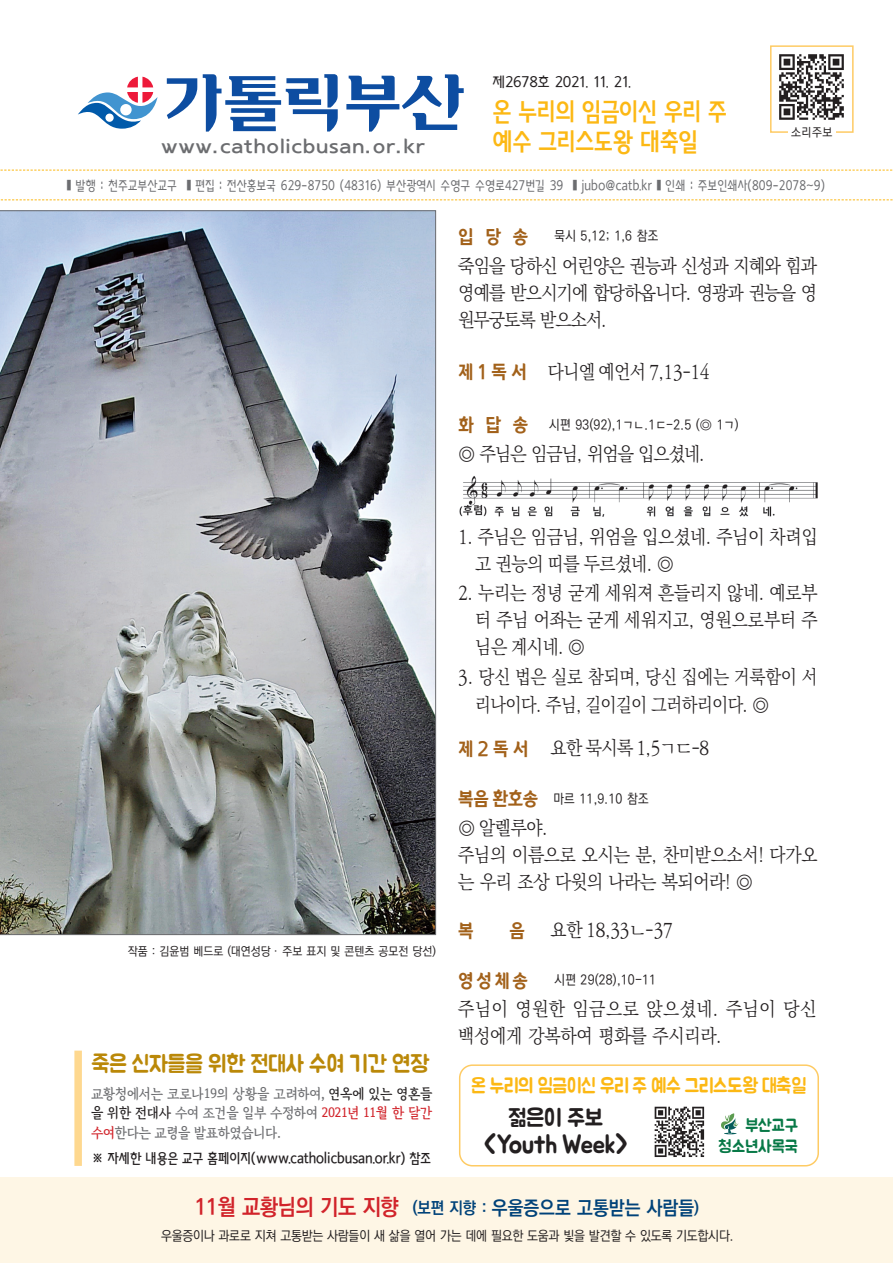
<style>
.page{position:relative;width:893px;height:1263px;background:#fff}
.page>*{position:absolute;margin:0;border:0;box-sizing:border-box;transform-origin:0 0}
.광고위소식-내용{font:26.85px "BMJUA";letter-spacing:-.03em;color:#231f20;scale:.95 1}
.t1{font:25.5px "KBI Zgo B";letter-spacing:-.03em;color:#fcb814;scale:.9 1}
.광고위소식-내용-2{font:23.7px "BMJUA";color:#ba8808;scale:.93 1}
.광고위소식-내용-3{font:23.7px "BMJUA";color:#231f20;scale:.95 1}
.t2{font:700 22.5px "Ko Pub Dotum";letter-spacing:-.02em;color:#d1232a;scale:.93 1}
.t3{font:21px "Yi Sun Shin Dotum B";color:#a2611a;scale:.88 1}
.광고위소식-내용-4{font:20.4px "BMJUA";letter-spacing:-.01em;color:#fcb814;scale:.9 1}
.t4{font:19.5px "Yi Sun Shin Dotum B";letter-spacing:.06em;color:#6c6d70;scale:1.06 1}
.t5{font:700 19.5px "Ko Pub Dotum";color:#004279;scale:.93 1}
.t6{font:300 19.2px/27px "Ko Pub Batang";letter-spacing:-.02em;color:#231f20;scale:.9 1}
.t7{font:300 19.2px/27px "Ko Pub Batang";letter-spacing:.03em;color:#231f20;scale:.9 1}
.t8{font:300 19.2px "Ko Pub Batang";letter-spacing:-.05em;color:#231f20}
.t9{font:300 19.2px "Ko Pub Batang";letter-spacing:-.02em;color:#231f20}
.광고위소식-내용-5{font:17.4px "BMJUA";color:#087947;scale:.95 1}
.t10{font:15px "KBI Zgo R";letter-spacing:-.03em;color:#231f20}
.광고위소식-내용-6{font:14.1px/19.5px "Gyeonggi Batang B";letter-spacing:.005em;color:#6c6d70;text-align:justify;scale:.9 1}
.광고위소식-내용-7{font:14.1px "KBI Zgo M";letter-spacing:-.03em;color:#231f20;scale:.92 1}
.t11{font:13.5px "KBI Zgo R";color:#6c6d70;scale:.35 1}
.t12{font:500 13.5px "Ko Pub Dotum";letter-spacing:-.02em;color:#231f20;scale:.93 1}
.t13{font:500 13.5px "Ko Pub Dotum";letter-spacing:-.02em;color:#231f20;scale:.9 1}
.t14{font:500 13.5px "Ko Pub Dotum";letter-spacing:.02em;color:#231f20;scale:.9 1}
.t15{font:500 12px "Ko Pub Dotum";color:#231f20;scale:.95 1}
.s1{color:#231f20}
.s2{color:#d1232a}
.s3{font-size:16.5px}
</style>
<div class="page">
<img style="left:459px;top:476px;width:359px;height:41px">
<div style="left:770px;top:45px;width:84px;height:88px;border:2px solid #fecb64"></div>
<div style="left:788px;top:124px;width:48px;height:26px;background:#fff"></div>
<svg style="left:167px;top:78px;width:30px;height:41px"></svg>
<svg style="left:346px;top:74px;width:118px;height:58px"></svg>
<svg style="left:203px;top:74px;width:135px;height:58px"></svg>
<svg style="left:78px;top:77px;width:80px;height:52px"></svg>
<img style="left:779px;top:54px;width:65px;height:66px">
<div style="left:0;top:1178px;width:893px;height:85px;background:#fef6e5"></div>
<svg style="left:0;top:169px;width:893px;height:32px"></svg>
<svg style="left:0;top:210px;width:436px;height:725px;background:#989ea4"></svg>
<div style="left:459px;top:1064px;width:360px;height:102px;border:2px solid #fecb64;border-radius:13px"></div>
<img style="left:654px;top:1106px;width:51px;height:51px">
<svg style="left:721px;top:1113px;width:17px;height:21px"></svg>
<div style="left:74px;top:1050px;width:8px;height:116px;background:#fed88f"></div>
<p class="t4" style="left:162px;top:136px;width:250px">www.catholicbusan.or.kr</p>
<p class="t10" style="left:492px;top:70px;width:141px">제2678호 2021. 11. 21.</p>
<p class="t1" style="left:492px;top:92px;width:262px">온 누리의 임금이신 우리 주</p>
<p class="t1" style="left:492px;top:122px;width:230px">예수 그리스도왕 대축일</p>
<p class="t15" style="left:791px;top:127px;width:45px">소리주보</p>
<p class="t11" style="left:67px;top:175px;width:2168px">▒ 발행 : 천주교부산교구 ▒ 편집 : 전산홍보국 629-8750 (48316) 부산광역시 수영구 수영로427번길 39 ▒ jubo@catb.kr ▒ 인쇄 : 주보인쇄사(809-2078~9)</p>
<p class="t3" style="left:458px;top:225px;width:81px">입 당 송</p>
<p class="t13" style="left:554px;top:229px;width:117px">묵시 5,12; 1,6 참조</p>
<p class="t6" style="left:458px;top:254px;width:400px;text-align:justify">죽임을 당하신 어린양은 권능과 신성과 지혜와 힘과 영예를 받으시기에 합당하옵니다. 영광과 권능을 영 원무궁토록 받으소서.</p>
<p class="t3" style="left:458px;top:361px;width:79px">제 1 독 서</p>
<p class="t6" style="left:548px;top:359px;width:182px">다니엘 예언서 7,13-14</p>
<p class="t3" style="left:458px;top:414px;width:81px">화 답 송</p>
<p class="t14" style="left:549px;top:418px;width:212px">시편 93(92),1ㄱㄴ.1ㄷ-2.5 (◎ 1ㄱ)</p>
<p class="t8" style="left:458px;top:444px;width:248px">◎ 주님은 임금님, 위엄을 입으셨네.</p>
<p class="t6" style="left:475px;top:524px;width:382px;text-indent:-17px">1. 주님은 임금님, 위엄을 입으셨네. 주님이 차려입 고 권능의 띠를 두르셨네. ◎</p>
<p class="t6" style="left:475px;top:581px;width:382px;text-align:justify;text-indent:-17px">2. 누리는 정녕 굳게 세워져 흔들리지 않네. 예로부 터 주님 어좌는 굳게 세워지고, 영원으로부터 주 님은 계시네. ◎</p>
<p class="t6" style="left:475px;top:663px;width:382px;line-height:28.5px;text-indent:-17px">3. 당신 법은 실로 참되며, 당신 집에는 거룩함이 서 리나이다. 주님, 길이길이 그러하리이다. ◎</p>
<p class="t3" style="left:458px;top:738px;width:81px">제 2 독 서</p>
<p class="t6" style="left:551px;top:735px;width:178px">요한 묵시록 1,5ㄱㄷ-8</p>
<p class="t3" style="left:458px;top:788px;width:93px">복음 환호송</p>
<p class="t13" style="left:553px;top:792px;width:107px">마르 11,9.10 참조</p>
<p class="t9" style="left:458px;top:818px;width:91px">◎ 알렐루야.</p>
<p class="t6" style="left:458px;top:842px;width:401px">주님의 이름으로 오시는 분, 찬미받으소서! 다가오 는 우리 조상 다윗의 나라는 복되어라! ◎</p>
<p class="t15" style="left:128px;top:945px;width:326px">작품 : 김윤범 베드로 (대연성당 · 주보 표지 및 콘텐츠 공모전 당선)</p>
<p class="광고위소식-내용-2" style="left:91px;top:1051px;width:365px">죽은 신자들을 위한 전대사 수여 기간 연장</p>
<p class="광고위소식-내용-6" style="left:91px;top:1083px;width:381px">교황청에서는 코로나19의 상황을 고려하여, <span class="s1">연옥에 있는 영혼들 을 위한 전대사</span> 수여 조건을 일부 수정하여 <span class="s2">2021년 11월 한 달간 수여</span>한다는 교령을 발표하였습니다.</p>
<p class="광고위소식-내용-7" style="left:91px;top:1148px;width:371px">※ 자세한 내용은 교구 홈페이지(www.catholicbusan.or.kr) 참조</p>
<p class="t3" style="left:458px;top:920px;width:19px">복</p>
<p class="t3" style="left:510px;top:920px;width:19px">음</p>
<p class="t6" style="left:551px;top:917px;width:138px">요한 18,33ㄴ-37</p>
<p class="t3" style="left:458px;top:970px;width:81px">영 성 체 송</p>
<p class="t13" style="left:554px;top:973px;width:114px">시편 29(28),10-11</p>
<p class="t7" style="left:458px;top:996px;width:399px">주님이 영원한 임금으로 앉으셨네. 주님이 당신 백성에게 강복하여 평화를 주시리라.</p>
<p class="광고위소식-내용-4" style="left:472px;top:1075px;width:374px">온 누리의 임금이신 우리 주 예수 그리스도왕 대축일</p>
<p class="광고위소식-내용-3" style="left:508px;top:1105px;width:101px">젊은이 주보</p>
<p class="광고위소식-내용" style="left:483px;top:1129px;width:155px">&lt;Youth Week&gt;</p>
<p class="광고위소식-내용-5" style="left:745px;top:1116px;width:57px">부산교구</p>
<p class="광고위소식-내용-5" style="left:719px;top:1137px;width:85px">청소년사목국</p>
<p class="t2" style="left:195px;top:1196px;width:221px">11월 교황님의 기도 지향</p>
<p class="t5" style="left:413px;top:1198px;width:309px"><span class="s3">(보편 지향 :</span> 우울증으로 고통받는 사람들<span class="s3">)</span></p>
<p class="t12" style="left:161px;top:1229px;width:617px">우울증이나 과로로 지쳐 고통받는 사람들이 새 삶을 열어 가는 데에 필요한 도움과 빛을 발견할 수 있도록 기도합시다.</p>
</div>
